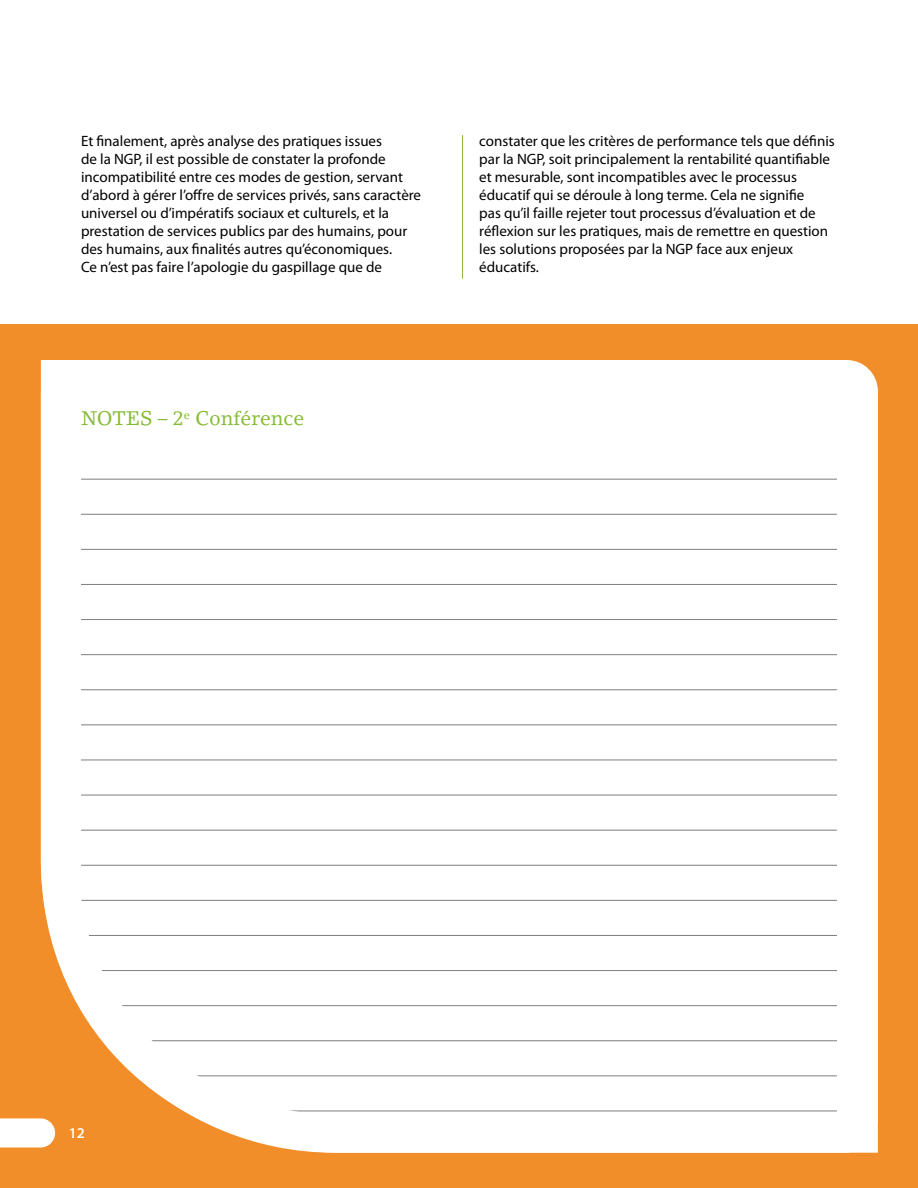
<style>
.page{position:relative;width:918px;height:1188px;background:#fff}
.page>*{position:absolute;margin:0;border:0;box-sizing:border-box;transform-origin:0 0}
.t1{font:19.5px "Lino Letter";color:#86bb35}
.t2{font:15px/18px "Myriad Pro";color:#000}
.t3{font:600 15px "Myriad Pro";color:#fff}
</style>
<div class="page">
<div style="left:0;top:324px;width:918px;height:864px;background:#f28e2a"></div>
<div style="left:41px;top:360px;width:837px;height:793px;background:#fff"></div>
<svg style="left:0;top:1118px;width:55px;height:30px;background:#fdf5ed"></svg>
<hr style="left:462px;top:135px;width:1px;height:144px;background:#86bb35">
<p class="t2" style="left:81px;top:132px;width:342px">Et finalement, après analyse des pratiques issues<br>de la NGP, il est possible de constater la profonde incompatibilité entre ces modes de gestion, servant d’abord à gérer l’offre de services privés, sans caractère universel ou d’impératifs sociaux et culturels, et la prestation de services publics par des humains, pour des humains, aux finalités autres qu’économiques.<br>Ce n’est pas faire l’apologie du gaspillage que de</p>
<p class="t2" style="left:479px;top:132px;width:357px">constater que les critères de performance tels que définis par la NGP, soit principalement la rentabilité quantifiable et mesurable, sont incompatibles avec le processus éducatif qui se déroule à long terme. Cela ne signifie<br>pas qu’il faille rejeter tout processus d’évaluation et de réflexion sur les pratiques, mais de remettre en question les solutions proposées par la NGP face aux enjeux éducatifs.</p>
<h1 class="t1" style="left:81px;top:406px;width:225px">NOTES – 2<sup>e</sup> Conférence</h1>
<p class="t3" style="left:69px;top:1125px;width:18px">12</p>
</div>
